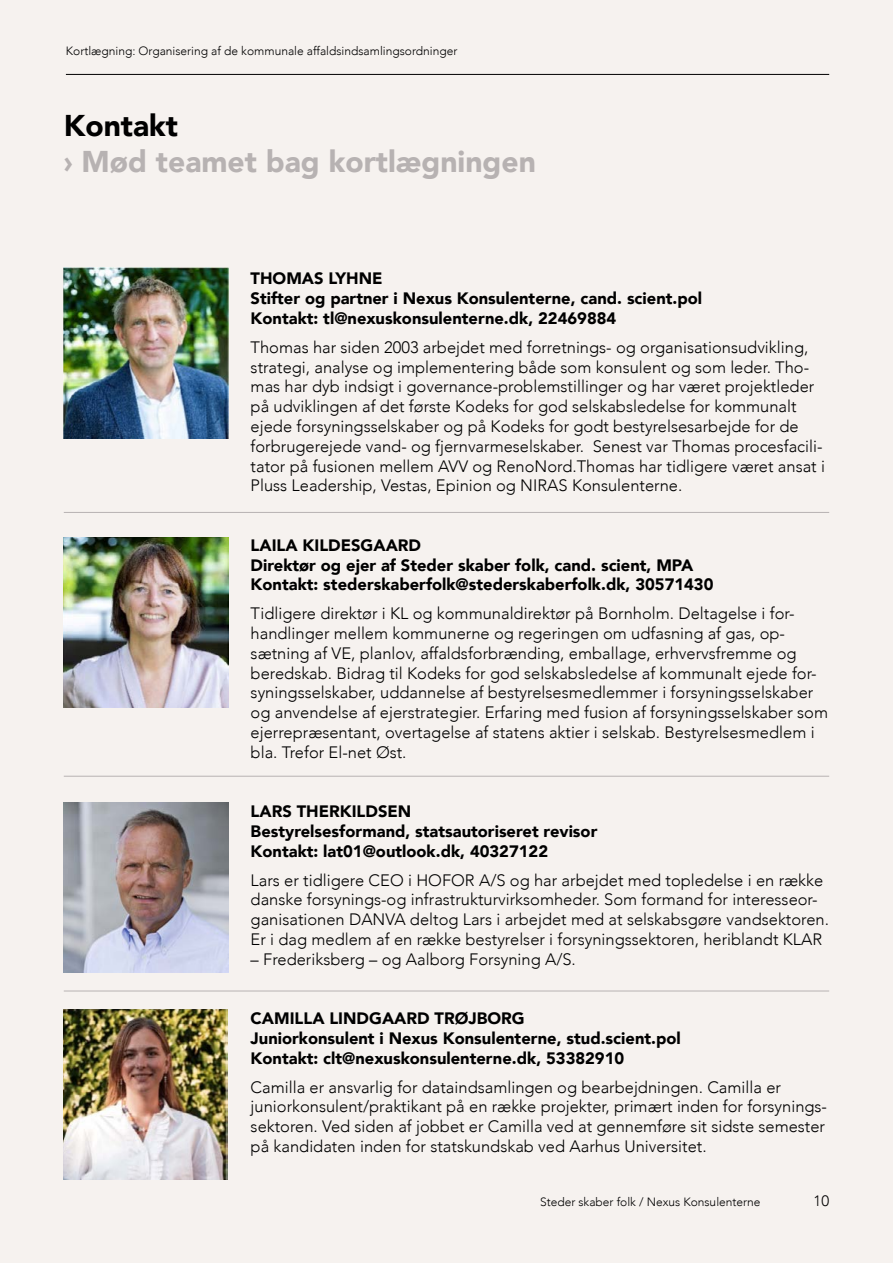
<style>
.page{position:relative;width:893px;height:1263px;background:#f6f2ef}
.page>*{position:absolute;margin:0;border:0;box-sizing:border-box;transform-origin:0 0}
.t1{font:900 30px "Avenir";color:#b7b2b2}
.t2{font:900 30px "Avenir";color:#000}
.t3{font:300 16.5px/19.8px "Avenir";color:#000}
.t4{font:900 16.5px/19.8px "Avenir";color:#000}
.t5{font:300 15px "Avenir";color:#000}
.t6{font:300 12px "Avenir";color:#000}
</style>
<div class="page">
<hr style="left:66px;top:74px;width:763px;height:1px;background:#000">
<img style="left:64px;top:268px;width:164px;height:170px">
<img style="left:64px;top:537px;width:164px;height:170px">
<img style="left:64px;top:803px;width:164px;height:170px">
<img style="left:64px;top:1009px;width:164px;height:170px">
<hr style="left:64px;top:512px;width:765px;height:1px;background:#b7b2b2">
<hr style="left:64px;top:776px;width:765px;height:1px;background:#b7b2b2">
<hr style="left:64px;top:991px;width:765px;height:1px;background:#b7b2b2">
<p class="t6" style="left:66px;top:43px;width:393px">Kortlægning: Organisering af de kommunale affaldsindsamlingsordninger</p>
<h1 class="t2" style="left:64px;top:100px;width:116px">Kontakt</h1>
<h1 class="t1" style="left:64px;top:136px;width:474px">› Mød teamet bag kortlægningen</h1>
<p class="t4" style="left:251px;top:268px;width:453px">THOMAS LYHNE<br>Stifter og partner i Nexus Konsulenterne, cand. scient.pol<br>Kontakt: tl@nexuskonsulenterne.dk, 22469884</p>
<p class="t3" style="left:251px;top:337px;width:576px">Thomas har siden 2003 arbejdet med forretnings- og organisationsudvikling, strategi, analyse og implementering både som konsulent og som leder. Tho&shy;mas har dyb indsigt i governance-problemstillinger og har været projektleder på udviklingen af det første Kodeks for god selskabsledelse for kommunalt ejede forsyningsselskaber og på Kodeks for godt bestyrelsesarbejde for de forbrugerejede vand- og fjernvarmeselskaber. Senest var Thomas procesfacili&shy;tator på fusionen mellem AVV og RenoNord.Thomas har tidligere været ansat i Pluss Leadership, Vestas, Epinion og NIRAS Konsulenterne.</p>
<p class="t4" style="left:251px;top:535px;width:464px">LAILA KILDESGAARD<br>Direktør og ejer af Steder skaber folk, cand. scient, MPA<br>Kontakt: stederskaberfolk@stederskaberfolk.dk, 30571430</p>
<p class="t3" style="left:251px;top:604px;width:579px">Tidligere direktør i KL og kommunaldirektør på Bornholm. Deltagelse i for&shy;handlinger mellem kommunerne og regeringen om udfasning af gas, op&shy;sætning af VE, planlov, affaldsforbrænding, emballage, erhvervsfremme og beredskab. Bidrag til Kodeks for god selskabsledelse af kommunalt ejede for&shy;syningsselskaber, uddannelse af bestyrelsesmedlemmer i forsyningsselskaber og anvendelse af ejerstrategier. Erfaring med fusion af forsyningsselskaber som ejerrepræsentant, overtagelse af statens aktier i selskab. Bestyrelsesmedlem i bla. Trefor El-net Øst.</p>
<p class="t4" style="left:251px;top:801px;width:348px">LARS THERKILDSEN<br>Bestyrelsesformand, statsautoriseret revisor<br>Kontakt: lat01@outlook.dk, 40327122</p>
<p class="t3" style="left:251px;top:870px;width:580px">Lars er tidligere CEO i HOFOR A/S og har arbejdet med topledelse i en række danske forsynings-og infrastrukturvirksomheder. Som formand for interesseor&shy;ganisationen DANVA deltog Lars i arbejdet med at selskabsgøre vandsektoren.<br>Er i dag medlem af en række bestyrelser i forsyningssektoren, heriblandt KLAR</p>
<p class="t3" style="left:251px;top:949px;width:327px">– Frederiksberg – og Aalborg Forsyning A/S.</p>
<p class="t4" style="left:251px;top:1008px;width:432px">CAMILLA LINDGAARD TRØJBORG<br>Juniorkonsulent i Nexus Konsulenterne, stud.scient.pol<br>Kontakt: clt@nexuskonsulenterne.dk, 53382910</p>
<p class="t3" style="left:251px;top:1077px;width:578px">Camilla er ansvarlig for dataindsamlingen og bearbejdningen. Camilla er juniorkonsulent/praktikant på en række projekter, primært inden for forsynings&shy;sektoren. Ved siden af jobbet er Camilla ved at gennemføre sit sidste semester på kandidaten inden for statskundskab ved Aarhus Universitet.</p>
<p class="t6" style="left:540px;top:1194px;width:222px">Steder skaber folk / Nexus Konsulenterne</p>
<p class="t5" style="left:814px;top:1192px;width:17px">10</p>
</div>
